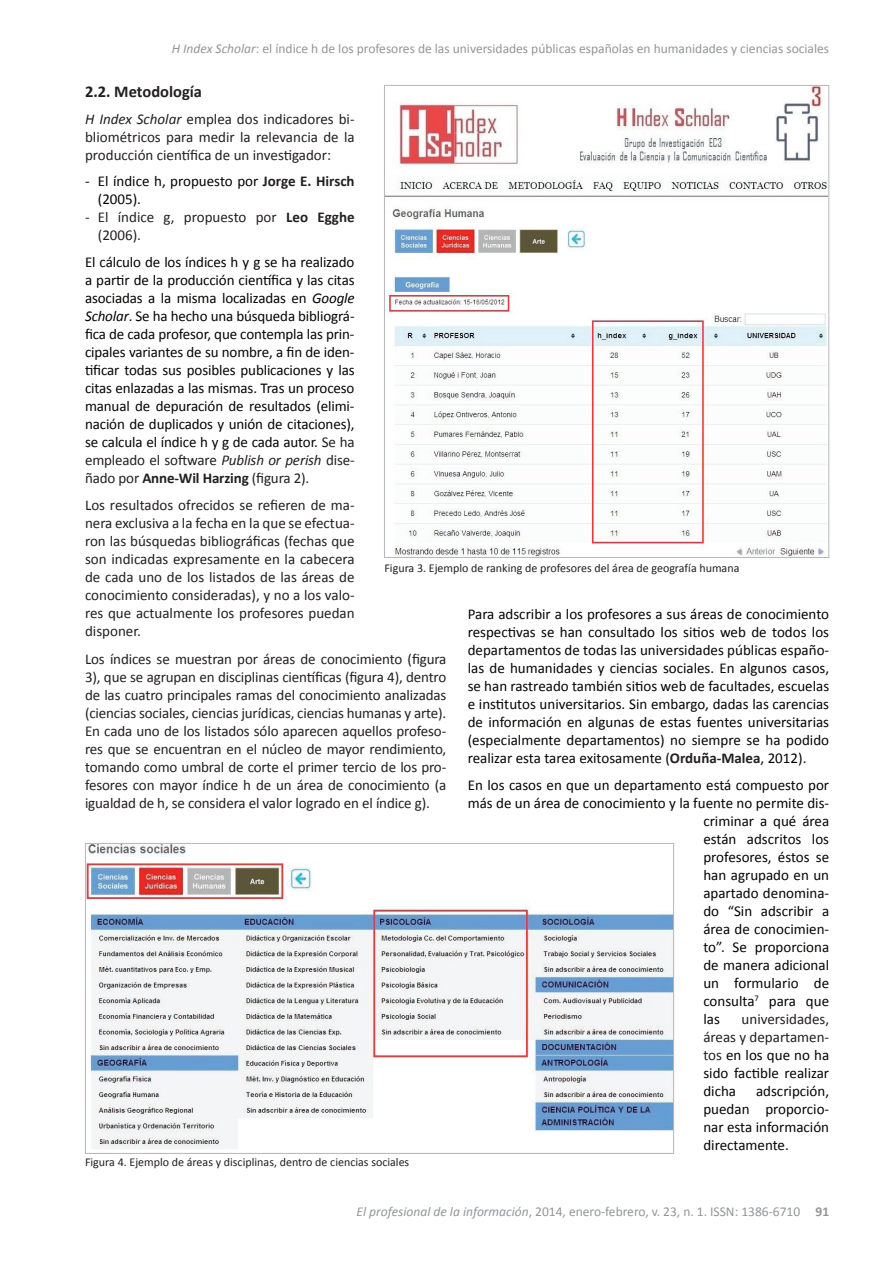
<style>
.page{position:relative;width:893px;height:1263px;background:#fff}
.page>*{position:absolute;margin:0;border:0;box-sizing:border-box;transform-origin:0 0}
.t1{font:700 16.5px "Calibri";color:#231f20}
.t2{font:15px/18px "Calibri";color:#040503;text-align:justify}
.t3{font:15px/18px "Calibri";color:#231f20;text-align:justify}
.t4{font:13.5px "Calibri";color:#939598}
.t5{font:12px "Calibri";color:#231f20}
.s1{font-style:italic}
.s2{font-weight:700;color:#231f20}
.s3{font-weight:700}
.s4{color:#231f20}
.s5{font-style:italic;color:#231f20}
</style>
<div class="page">
<img style="left:386px;top:87px;width:441px;height:469px">
<img style="left:87px;top:845px;width:585px;height:304px">
<p class="t4" style="left:172px;top:40px;width:659px"><span class="s1">H Index Scholar</span>: el índice h de los profesores de las universidades públicas españolas en humanidades y ciencias sociales</p>
<p class="t1" style="left:85px;top:81px;width:119px">2.2. Metodología</p>
<p class="t3" style="left:85px;top:110px;width:271px"><span class="s1">H Index Scholar</span> emplea dos indicadores bi&shy;bliométricos para medir la relevancia de la producción científica de un investigador:</p>
<p class="t2" style="left:98px;top:172px;width:258px;text-indent:-13px">- El índice h, propuesto por <span class="s2">Jorge E. Hirsch </span>(2005).</p>
<p class="t3" style="left:98px;top:208px;width:258px;text-indent:-13px">- El índice g, propuesto por <span class="s3">Leo Egghe </span>(2006).</p>
<p class="t2" style="left:85px;top:253px;width:271px">El cálculo de los índices h y g se ha realizado a partir de la producción científica y las citas asociadas a la misma localizadas en <span class="s1">Google Scholar</span>. Se ha hecho una búsqueda bibliográ&shy;fica de cada profesor, que contempla las prin&shy;cipales variantes de su nombre, a fin de iden&shy;tificar todas sus posibles publicaciones y las citas enlazadas a las mismas. Tras un proceso manual de depuración de resultados (elimi&shy;nación de duplicados y unión de citaciones), se calcula el índice h y g de cada autor. <span class="s4">Se ha empleado el software</span> <span class="s5">Publish or perish</span> <span class="s4">dise&shy;ñado por</span> <span class="s2">Anne-Wil Harzing</span> <span class="s4">(figura 2).</span></p>
<p class="t3" style="left:85px;top:496px;width:271px">Los resultados ofrecidos se refieren de ma&shy;nera exclusiva a la fecha en la que se efectua&shy;ron las búsquedas bibliográficas (fechas que son indicadas expresamente en la cabecera de cada uno de los listados de las áreas de conocimiento consideradas), y no a los valo&shy;res que actualmente los profesores puedan disponer.</p>
<p class="t3" style="left:85px;top:650px;width:363px">Los índices se muestran por áreas de conocimiento (figura 3), que se agrupan en disciplinas científicas (figura 4), dentro de las cuatro principales ramas del conocimiento analizadas (ciencias sociales, ciencias jurídicas, ciencias humanas y arte).<br>En cada uno de los listados sólo aparecen aquellos profeso&shy;res que se encuentran en el núcleo de mayor rendimiento, tomando como umbral de corte el primer tercio de los pro&shy;fesores con mayor índice h de un área de conocimiento (a igualdad de h, se considera el valor logrado en el índice g).</p>
<p class="t5" style="left:384px;top:560px;width:356px">Figura 3. Ejemplo de ranking de profesores del área de geografía humana</p>
<p class="t2" style="left:468px;top:605px;width:363px">Para adscribir a los profesores a sus áreas de conocimiento respectivas se han consultado los sitios web de todos los departamentos de todas las universidades públicas españo&shy;las de humanidades y ciencias sociales. En algunos casos, se han rastreado también sitios web de facultades, escuelas e institutos universitarios. Sin embargo, dadas las carencias de información en algunas de estas fuentes universitarias (especialmente departamentos) no siempre se ha podido realizar esta tarea exitosamente (<span class="s2">Orduña-Malea</span>, 2012).</p>
<p class="t2" style="left:468px;top:776px;width:363px">En los casos en que un departamento está compuesto por</p>
<p class="t2" style="left:468px;top:794px;width:363px">más de un área de conocimiento y la fuente no permite dis-</p>
<p class="t2" style="left:703px;top:812px;width:127px">criminar a qué área</p>
<p class="t2" style="left:703px;top:830px;width:127px">están adscritos los</p>
<p class="t2" style="left:703px;top:848px;width:127px">profesores, éstos se</p>
<p class="t2" style="left:703px;top:866px;width:127px">han agrupado en un</p>
<p class="t2" style="left:703px;top:884px;width:127px">apartado denomina-</p>
<p class="t2" style="left:703px;top:902px;width:127px">do “Sin adscribir a</p>
<p class="t2" style="left:703px;top:920px;width:127px">área de conocimien-</p>
<p class="t2" style="left:703px;top:938px;width:127px">to”. Se proporciona</p>
<p class="t2" style="left:703px;top:956px;width:127px">de manera adicional</p>
<p class="t2" style="left:703px;top:974px;width:127px">un formulario de</p>
<p class="t2" style="left:703px;top:992px;width:127px">consulta<sup>7</sup> para que</p>
<p class="t2" style="left:703px;top:1010px;width:18px">las</p>
<p class="t2" style="left:703px;top:1010px;width:127px;text-indent:38px"><span class="s4">universidades, áreas y departamen&shy;tos</span> en los que no ha sido factible realizar dicha</p>
<p class="t2" style="left:703px;top:1082px;width:127px;text-indent:53px">adscripción, puedan proporcio&shy;nar esta información directamente.</p>
<p class="t5" style="left:85px;top:1155px;width:326px">Figura 4. Ejemplo de áreas y disciplinas, dentro de ciencias sociales</p>
<p class="t4" style="left:357px;top:1203px;width:474px"><span class="s1">El profesional de la información</span>, 2014, enero-febrero, v. 23, n. 1. ISSN: 1386-6710 <span class="s3">91</span></p>
</div>
